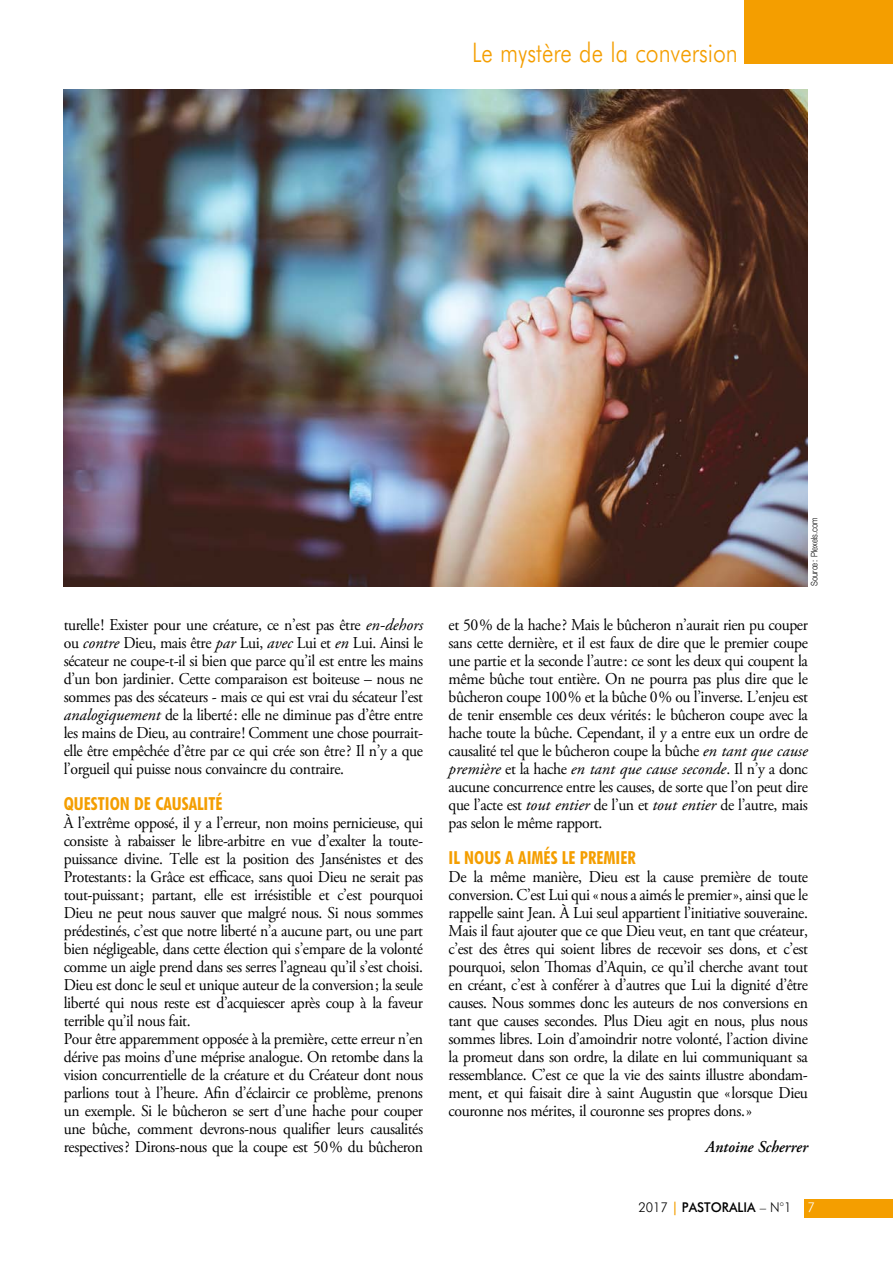
<style>
.page{position:relative;width:893px;height:1263px;background:#fff}
.page>*{position:absolute;margin:0;border:0;box-sizing:border-box;transform-origin:0 0}
.t1{font:300 27px "Futura BT";color:#f49e00;scale:.85 1}
.t2{font:700 condensed 18px "Futura BT";color:#f49e00}
.t3{font:16.5px/18px "Adobe Garamond Pro";letter-spacing:-.025em;color:#000;text-align:justify;scale:.95 1}
.t4{font:italic 600 16.5px "Adobe Garamond Pro";color:#000;scale:.95 1}
.t5{font:500 13.5px "Futura BT";color:#000;scale:.95 1}
.t6{font:300 9px "Helvetica Neue LT Std";color:#000;scale:.85 1}
.s1{font-style:italic}
.s2{font-weight:300}
.s3{color:#f49e00}
.s4{font-weight:300;color:#fff}
</style>
<div class="page">
<div style="left:744px;top:0;width:149px;height:64px;background:#f49e00"></div>
<div style="left:804px;top:1199px;width:89px;height:18px;background:#f49e00"></div>
<img style="left:64px;top:89px;width:744px;height:497px">
<h1 class="t1" style="left:472px;top:36px;width:314px">Le mystère de la conversion</h1>
<p class="t3" style="left:64px;top:616px;width:380px">turelle! Exister pour une créature, ce n’est pas être <span class="s1">en-dehors </span>ou <span class="s1">contre</span> Dieu, mais être <span class="s1">par</span> Lui, <span class="s1">avec</span> Lui et <span class="s1">en</span> Lui. Ainsi le sécateur ne coupe-t-il si bien que parce qu’il est entre les mains d’un bon jardinier. Cette comparaison est boiteuse – nous ne sommes pas des sécateurs - mais ce qui est vrai du sécateur l’est <span class="s1">analogiquement</span> de la liberté: elle ne diminue pas d’être entre les mains de Dieu, au contraire! Comment une chose pourrait&shy;elle être empêchée d’être par ce qui crée son être? Il n’y a que l’orgueil qui puisse nous convaincre du contraire.</p>
<p class="t2" style="left:64px;top:793px;width:160px">QUESTION DE CAUSALITÉ</p>
<p class="t3" style="left:64px;top:814px;width:380px;text-align:left">À l’extrême opposé, il y a l’erreur, non moins pernicieuse, qui consiste à rabaisser le libre-arbitre en vue d’exalter la toute&shy;puissance divine. Telle est la position des Jansénistes et des Protestants: la Grâce est efficace, sans quoi Dieu ne serait pas tout-puissant; partant, elle est irrésistible et c’est pourquoi Dieu ne peut nous sauver que malgré nous. Si nous sommes prédestinés, c’est que notre liberté n’a aucune part, ou une part bien négligeable, dans cette élection qui s’empare de la volonté comme un aigle prend dans ses serres l’agneau qu’il s’est choisi.<br>Dieu est donc le seul et unique auteur de la conversion; la seule liberté qui nous reste est d’acquiescer après coup à la faveur terrible qu’il nous fait.<br>Pour être apparemment opposée à la première, cette erreur n’en dérive pas moins d’une méprise analogue. On retombe dans la vision concurrentielle de la créature et du Créateur dont nous parlions tout à l’heure. Afin d’éclaircir ce problème, prenons un exemple. Si le bûcheron se sert d’une hache pour couper une bûche, comment devrons-nous qualifier leurs causalités respectives? Dirons-nous que la coupe est 50% du bûcheron</p>
<p class="t6" style="left:809px;top:586px;width:82px;rotate:-90deg">Source: Plexels.com</p>
<p class="t3" style="left:449px;top:616px;width:380px">et 50% de la hache? Mais le bûcheron n’aurait rien pu couper sans cette dernière, et il est faux de dire que le premier coupe une partie et la seconde l’autre: ce sont les deux qui coupent la même bûche tout entière. On ne pourra pas plus dire que le bûcheron coupe 100% et la bûche 0% ou l’inverse. L’enjeu est de tenir ensemble ces deux vérités: le bûcheron coupe avec la hache toute la bûche. Cependant, il y a entre eux un ordre de causalité tel que le bûcheron coupe la bûche <span class="s1">en tant que cause première</span> et la hache <span class="s1">en tant que cause seconde</span>. Il n’y a donc aucune concurrence entre les causes, de sorte que l’on peut dire que l’acte est <span class="s1">tout entier</span> de l’un et <span class="s1">tout entier</span> de l’autre, mais pas selon le même rapport.</p>
<p class="t2" style="left:449px;top:847px;width:189px">IL NOUS A AIMÉS LE PREMIER</p>
<p class="t3" style="left:449px;top:868px;width:380px">De la même manière, Dieu est la cause première de toute conversion. C’est Lui qui «nous a aimés le premier», ainsi que le rappelle saint Jean. À Lui seul appartient l’initiative souveraine.<br>Mais il faut ajouter que ce que Dieu veut, en tant que créateur, c’est des êtres qui soient libres de recevoir ses dons, et c’est pourquoi, selon Thomas d’Aquin, ce qu’il cherche avant tout en créant, c’est à conférer à d’autres que Lui la dignité d’être causes. Nous sommes donc les auteurs de nos conversions en tant que causes secondes. Plus Dieu agit en nous, plus nous sommes libres. Loin d’amoindrir notre volonté, l’action divine la promeut dans son ordre, la dilate en lui communiquant sa ressemblance. C’est ce que la vie des saints illustre abondam&shy;ment, et qui faisait dire à saint Augustin que «lorsque Dieu couronne nos mérites, il couronne ses propres dons.»</p>
<p class="t4" style="left:705px;top:1137px;width:109px">Antoine Scherrer</p>
<p class="t5" style="left:638px;top:1199px;width:187px"><span class="s2">2017</span> <span class="s3">|</span> PASTORALIA <span class="s2">– N°1</span> <span class="s4">7</span></p>
</div>
